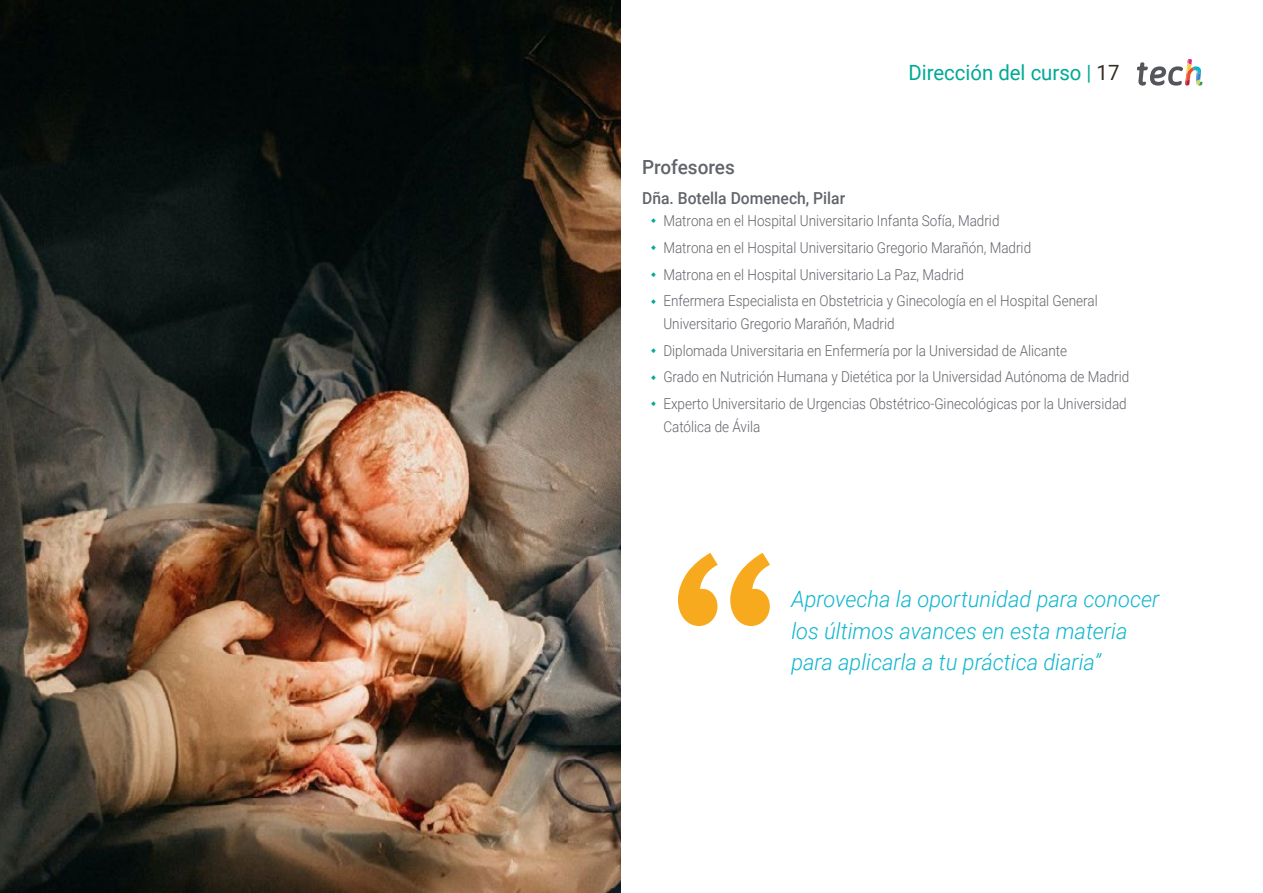
<style>
.page{position:relative;width:1263px;height:893px;background:#fff}
.page>*{position:absolute;margin:0;border:0;box-sizing:border-box;transform-origin:0 0}
.t1{font:italic 300 22.5px/31.5px "Roboto";color:#0fb6cf}
.t2{font:21px "Roboto";color:#00a996}
.t3{font:500 19.5px "Roboto";color:#61646a}
.t4{font:500 16.5px "Roboto";color:#61646a;scale:.95 1}
.t5{font:300 15px/26.7px "Roboto";color:#61646a;scale:.9 1}
.s1{color:#312e20}
</style>
<div class="page">
<img style="left:0;top:0;width:621px;height:893px">
<svg style="left:678px;top:553px;width:92px;height:73px"></svg>
<svg style="left:1137px;top:59px;width:65px;height:27px"></svg>
<h2 class="t2" style="left:908px;top:57px;width:213px">Dirección del curso | <span class="s1">17</span></h2>
<h3 class="t3" style="left:642px;top:154px;width:94px">Profesores</h3>
<p class="t4" style="left:642px;top:186px;width:215px">Dña. Botella Domenech, Pilar</p>
<p class="t5" style="left:663px;top:207px;width:484px">Matrona en el Hospital Universitario Infanta Sofía, Madrid<br>Matrona en el Hospital Universitario Gregorio Marañón, Madrid<br>Matrona en el Hospital Universitario La Paz, Madrid<br>Enfermera Especialista en Obstetricia y Ginecología en el Hospital General</p>
<p class="t5" style="left:663px;top:310px;width:519px">Universitario Gregorio Marañón, Madrid<br>Diplomada Universitaria en Enfermería por la Universidad de Alicante<br>Grado en Nutrición Humana y Dietética por la Universidad Autónoma de Madrid Experto Universitario de Urgencias Obstétrico-Ginecológicas por la Universidad</p>
<p class="t5" style="left:663px;top:412px;width:109px">Católica de Ávila</p>
<h1 class="t1" style="left:791px;top:583px;width:370px">Aprovecha la oportunidad para conocer los últimos avances en esta materia para aplicarla a tu práctica diaria”</h1>
</div>
